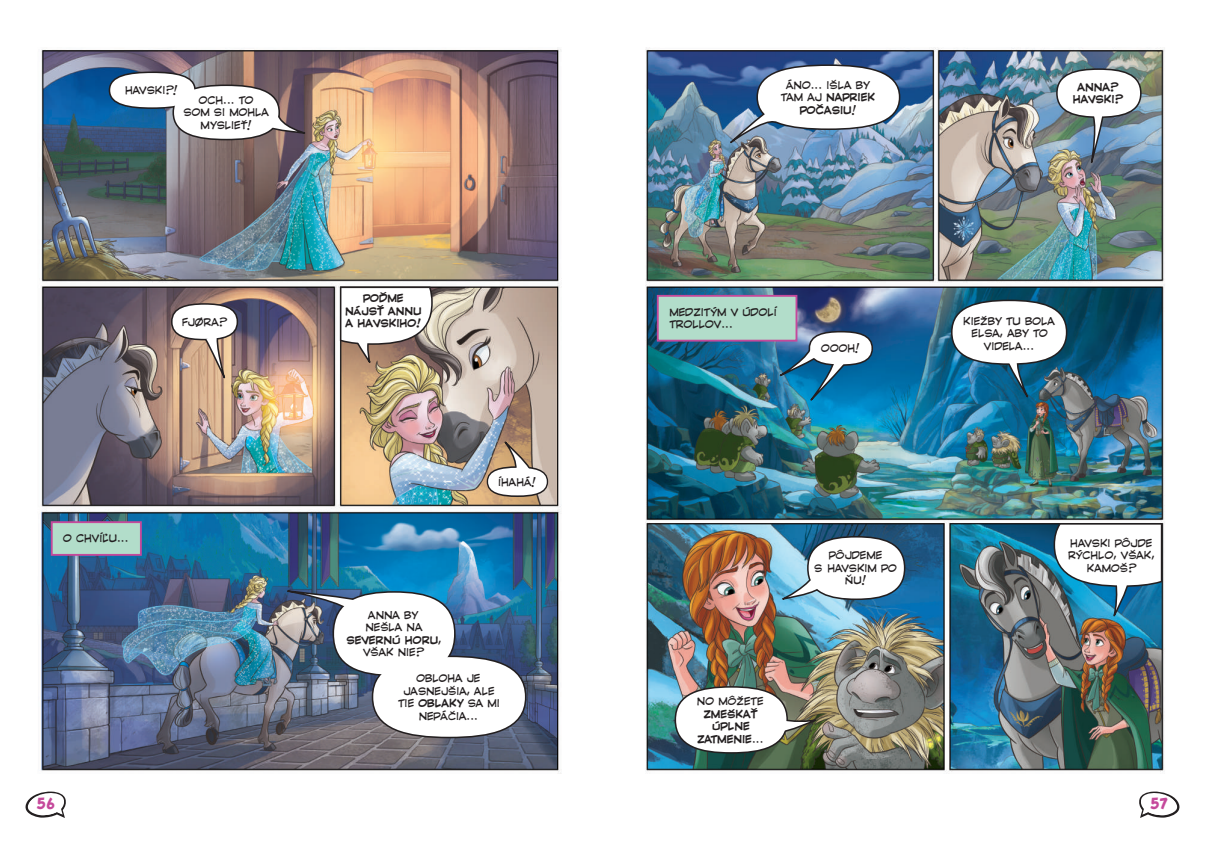
<style>
.page{position:relative;width:1205px;height:851px;background:#fff}
.page>*{position:absolute;margin:0;border:0;box-sizing:border-box;transform-origin:0 0}
.t1{font:15.75px "Canted FX Bold";color:#c5499b}
.t2{font:10px/12.5px "CC Comicrazy";color:#231f20;text-align:center}
.t3{font:700 10px/12.5px "CC Comicrazy";color:#231f20;text-align:center}
.s1{font-weight:700}
.s2{font-weight:400}
</style>
<div class="page">
<img style="left:645px;top:47px;width:522px;height:771px">
<img style="left:38px;top:48px;width:523px;height:770px">
<div style="left:109px;top:71px;width:87px;height:38px;border:3px solid #231f20;border-radius:50%"></div>
<div style="left:172px;top:84px;width:108px;height:56px;border:3px solid #231f20;border-radius:50%"></div>
<div style="left:488px;top:468px;width:58px;height:27px;background:#fff;border-radius:50%"></div>
<div style="left:487px;top:466px;width:61px;height:31px;border:3px solid #231f20;border-radius:50%"></div>
<div style="left:171px;top:303px;width:67px;height:37px;border:3px solid #231f20;border-radius:50%"></div>
<svg style="left:204px;top:335px;width:22px;height:44px"></svg>
<svg style="left:264px;top:112px;width:42px;height:22px"></svg>
<svg style="left:286px;top:591px;width:80px;height:26px;background:#747d91"></svg>
<svg style="left:504px;top:442px;width:29px;height:28px"></svg>
<div style="left:808px;top:331px;width:65px;height:35px;border:3px solid #231f20;border-radius:50%"></div>
<div style="left:951px;top:299px;width:116px;height:66px;border:3px solid #231f20;border-radius:50%"></div>
<div style="left:807px;top:536px;width:98px;height:64px;border:3px solid #231f20;border-radius:50%"></div>
<div style="left:756px;top:64px;width:144px;height:66px;border:3px solid #231f20;border-radius:50%"></div>
<div style="left:1056px;top:68px;width:85px;height:50px;border:3px solid #231f20;border-radius:50%"></div>
<svg style="left:779px;top:342px;width:70px;height:59px;background:#2478a7"></svg>
<svg style="left:1004px;top:361px;width:25px;height:37px"></svg>
<svg style="left:781px;top:711px;width:36px;height:22px"></svg>
<svg style="left:781px;top:565px;width:40px;height:35px"></svg>
<svg style="left:729px;top:107px;width:49px;height:37px;background:#8299b2"></svg>
<svg style="left:1088px;top:115px;width:17px;height:49px"></svg>
<div style="left:110px;top:73px;width:84px;height:34px;background:#fff;border-radius:50%"></div>
<div style="left:334px;top:592px;width:120px;height:82px;background:#fff;border-radius:50%"></div>
<div style="left:174px;top:86px;width:104px;height:53px;background:#fff;border-radius:50%"></div>
<div style="left:373px;top:657px;width:152px;height:79px;background:#fff;border-radius:50%"></div>
<div style="left:488px;top:468px;width:59px;height:27px;background:#fff;border-radius:50%"></div>
<div style="left:173px;top:305px;width:64px;height:34px;background:#fff;border-radius:50%"></div>
<div style="left:758px;top:66px;width:141px;height:62px;background:#fff;border-radius:50%"></div>
<div style="left:1057px;top:70px;width:83px;height:46px;background:#fff;border-radius:50%"></div>
<div style="left:810px;top:332px;width:61px;height:32px;background:#fff;border-radius:50%"></div>
<div style="left:952px;top:301px;width:114px;height:62px;background:#fff;border-radius:50%"></div>
<div style="left:676px;top:687px;width:110px;height:65px;background:#fff;border-radius:50%"></div>
<div style="left:808px;top:537px;width:96px;height:61px;background:#fff;border-radius:50%"></div>
<svg style="left:1052px;top:521px;width:112px;height:96px"></svg>
<svg style="left:338px;top:285px;width:96px;height:79px"></svg>
<div style="left:52px;top:522px;width:89px;height:32px;background:#b2ddca"></div>
<div style="left:51px;top:521px;width:91px;height:34px;border:2px solid #c5499b"></div>
<div style="left:658px;top:296px;width:138px;height:44px;background:#b2ddca"></div>
<div style="left:657px;top:295px;width:140px;height:46px;border:2px solid #c5499b"></div>
<svg style="left:25px;top:789px;width:42px;height:28px"></svg>
<svg style="left:1138px;top:789px;width:42px;height:28px"></svg>
<p class="t2" style="left:125px;top:84px;width:54px">HAVSKI?!</p>
<p class="t2" style="left:184px;top:94px;width:87px">OCH... TO<br>SOM SI MOHLA<br>MYSLIEŤ!</p>
<p class="t2" style="left:182px;top:316px;width:46px">FJØRA?</p>
<p class="t2" style="left:63px;top:532px;width:67px">O CHVÍĽU...</p>
<p class="t3" style="left:345px;top:291px;width:78px">POĎME<br>NÁJSŤ ANNU<br>A HAVSKIHO!</p>
<p class="t2" style="left:346px;top:609px;width:97px">ANNA BY<br>NEŠLA NA<br><span class="s1">SEVERNÚ HORU</span>,<br>VŠAK NIE?</p>
<p class="t2" style="left:498px;top:476px;width:39px">ÍHAHÁ!</p>
<p class="t2" style="left:398px;top:672px;width:103px">OBLOHA JE<br>JASNEJŠIA, ALE<br>TIE <span class="s1">OBLAKY</span> SA MI<br>NEPÁČIA...</p>
<p class="t2" style="left:781px;top:79px;width:96px">ÁNO... IŠLA BY<br>TAM AJ <span class="s1">NAPRIEK<br>POČASIU</span>!</p>
<p class="t3" style="left:1073px;top:80px;width:52px">ANNA?<br>HAVSKI?</p>
<p class="t2" style="left:669px;top:306px;width:109px;text-align:left">MEDZITÝM V ÚDOLÍ<br>TROLLOV...</p>
<p class="t2" style="left:821px;top:342px;width:40px">OOOH!</p>
<p class="t2" style="left:963px;top:315px;width:93px">KIEŽBY TU BOLA<br>ELSA, ABY TO<br>VIDELA...</p>
<p class="t2" style="left:697px;top:695px;width:68px">NO MÔŽETE</p>
<p class="t3" style="left:697px;top:707px;width:68px">ZMEŠKAŤ<br>ÚPLNE<br>ZATMENIE<span class="s2">...</span></p>
<p class="t2" style="left:814px;top:549px;width:84px">PÔJDEME<br>S HAVSKIM PO<br>ŇU!</p>
<p class="t2" style="left:1068px;top:537px;width:88px">HAVSKI PÔJDE<br>RÝCHLO, VŠAK,<br>KAMOŠ?</p>
<h1 class="t1" style="left:36px;top:791px;width:21px">56</h1>
<h1 class="t1" style="left:1150px;top:791px;width:20px">57</h1>
</div>
